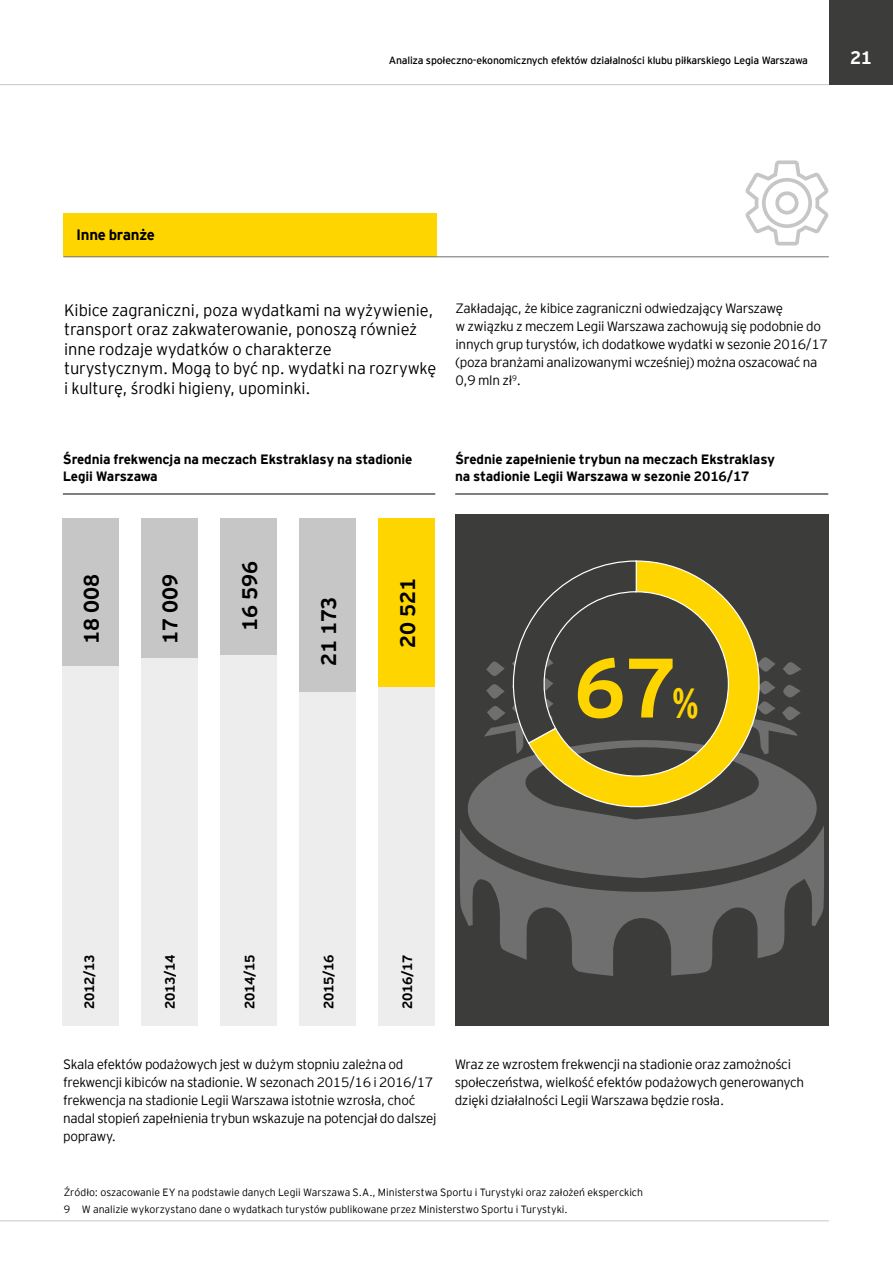
<style>
.page{position:relative;width:893px;height:1263px;background:#fff}
.page>*{position:absolute;margin:0;border:0;box-sizing:border-box;transform-origin:0 0}
.t1{font:700 84px "EY Interstate";color:#ffd500}
.t2{font:700 21px "EY Interstate";letter-spacing:-.005em;color:#000}
.t3{font:700 18px "EY Interstate";color:#fff}
.t4{font:300 16.5px/19.5px "EY Interstate";letter-spacing:-.005em;color:#000}
.t5{font:700 15px "EY Interstate";letter-spacing:-.02em;color:#000}
.t6{font:300 13.5px/18px "EY Interstate";letter-spacing:-.02em;color:#000}
.t7{font:700 13.5px/16.5px "EY Interstate";letter-spacing:-.01em;color:#000}
.t8{font:300 10.5px/16.2px "EY Interstate";letter-spacing:-.005em;color:#000}
.t9{font:10.5px "EY Interstate";letter-spacing:-.02em;color:#000}
.s1{font-size:42px}
</style>
<div class="page">
<hr style="left:0;top:1220px;width:829px;height:1px;background:#c6c6c6">
<div style="left:63px;top:213px;width:374px;height:44px;background:#ffd500"></div>
<hr style="left:63px;top:256px;width:766px;height:1px;background:#706f6f">
<div style="left:455px;top:514px;width:373px;height:511px;background:#3c3c3b"></div>
<svg style="left:468px;top:757px;width:349px;height:68px;fill:#706f6f"></svg>
<svg style="left:460px;top:825px;width:364px;height:151px;fill:#706f6f"></svg>
<svg style="left:777px;top:662px;width:25px;height:74px"></svg>
<hr style="left:63px;top:494px;width:372px;height:1px;background:#000">
<div style="left:299px;top:518px;width:57px;height:507px;background:#ededed"></div>
<div style="left:299px;top:518px;width:57px;height:173px;background:#c6c6c6"></div>
<div style="left:378px;top:518px;width:57px;height:507px;background:#ededed"></div>
<div style="left:220px;top:518px;width:57px;height:507px;background:#ededed"></div>
<div style="left:141px;top:518px;width:57px;height:507px;background:#ededed"></div>
<div style="left:62px;top:518px;width:57px;height:507px;background:#ededed"></div>
<div style="left:378px;top:518px;width:57px;height:168px;background:#ffd500"></div>
<div style="left:220px;top:518px;width:57px;height:136px;background:#c6c6c6"></div>
<div style="left:141px;top:518px;width:57px;height:139px;background:#c6c6c6"></div>
<div style="left:62px;top:518px;width:57px;height:147px;background:#c6c6c6"></div>
<hr style="left:455px;top:494px;width:373px;height:1px;background:#000">
<svg style="left:527px;top:560px;width:250px;height:264px"></svg>
<svg style="left:484px;top:560px;width:153px;height:194px"></svg>
<svg style="left:745px;top:160px;width:84px;height:85px"></svg>
<div style="left:829px;top:0;width:64px;height:85px;background:#3c3c3b"></div>
<hr style="left:0;top:84px;width:829px;height:1px;background:#c6c6c6">
<p class="t5" style="left:76px;top:224px;width:80px">Inne branże</p>
<p class="t9" style="left:389px;top:53px;width:421px">Analiza społeczno-ekonomicznych efektów działalności klubu piłkarskiego Legia Warszawa</p>
<h3 class="t3" style="left:850px;top:44px;width:23px">21</h3>
<p class="t4" style="left:64px;top:299px;width:374px">Kibice zagraniczni, poza wydatkami na wyżywienie, transport oraz zakwaterowanie, ponoszą również inne rodzaje wydatków o charakterze turystycznym. Mogą to być np. wydatki na rozrywkę i kulturę, środki higieny, upominki.</p>
<p class="t6" style="left:455px;top:299px;width:374px">Zakładając, że kibice zagraniczni odwiedzający Warszawę<br>w związku z meczem Legii Warszawa zachowują się podobnie do innych grup turystów, ich dodatkowe wydatki w sezonie 2016/17 (poza branżami analizowanymi wcześniej) można oszacować na 0,9 mln zł<sup>9</sup>.</p>
<p class="t7" style="left:63px;top:450px;width:351px">Średnia frekwencja na meczach Ekstraklasy na stadionie<br>Legii Warszawa</p>
<h2 class="t2" style="left:76px;top:644px;width:71px;rotate:-90deg">18 008</h2>
<h2 class="t2" style="left:155px;top:644px;width:71px;rotate:-90deg">17 009</h2>
<h2 class="t2" style="left:234px;top:631px;width:71px;rotate:-90deg">16 596</h2>
<h2 class="t2" style="left:314px;top:666px;width:71px;rotate:-90deg">21 173</h2>
<h2 class="t2" style="left:393px;top:648px;width:71px;rotate:-90deg">20 521</h2>
<p class="t7" style="left:455px;top:450px;width:321px">Średnie zapełnienie trybun na meczach Ekstraklasy na stadionie Legii Warszawa w sezonie 2016/17</p>
<h1 class="t1" style="left:574px;top:627px;width:126px">67<span class="s1">%</span></h1>
<p class="t7" style="left:80px;top:1009px;width:56px;rotate:-90deg">2012/13</p>
<p class="t7" style="left:161px;top:1009px;width:56px;rotate:-90deg">2013/14</p>
<p class="t7" style="left:240px;top:1009px;width:56px;rotate:-90deg">2014/15</p>
<p class="t7" style="left:320px;top:1009px;width:56px;rotate:-90deg">2015/16</p>
<p class="t7" style="left:398px;top:1009px;width:56px;rotate:-90deg">2016/17</p>
<p class="t6" style="left:63px;top:1054px;width:375px">Skala efektów podażowych jest w dużym stopniu zależna od frekwencji kibiców na stadionie. W sezonach 2015/16 i 2016/17 frekwencja na stadionie Legii Warszawa istotnie wzrosła, choć nadal stopień zapełnienia trybun wskazuje na potencjał do dalszej poprawy.</p>
<p class="t6" style="left:455px;top:1054px;width:351px">Wraz ze wzrostem frekwencji na stadionie oraz zamożności społeczeństwa, wielkość efektów podażowych generowanych dzięki działalności Legii Warszawa będzie rosła.</p>
<p class="t8" style="left:64px;top:1184px;width:581px">Źródło: oszacowanie EY na podstawie danych Legii Warszawa S.A., Ministerstwa Sportu i Turystyki oraz założeń eksperckich<br>9 W analizie wykorzystano dane o wydatkach turystów publikowane przez Ministerstwo Sportu i Turystyki.</p>
</div>
